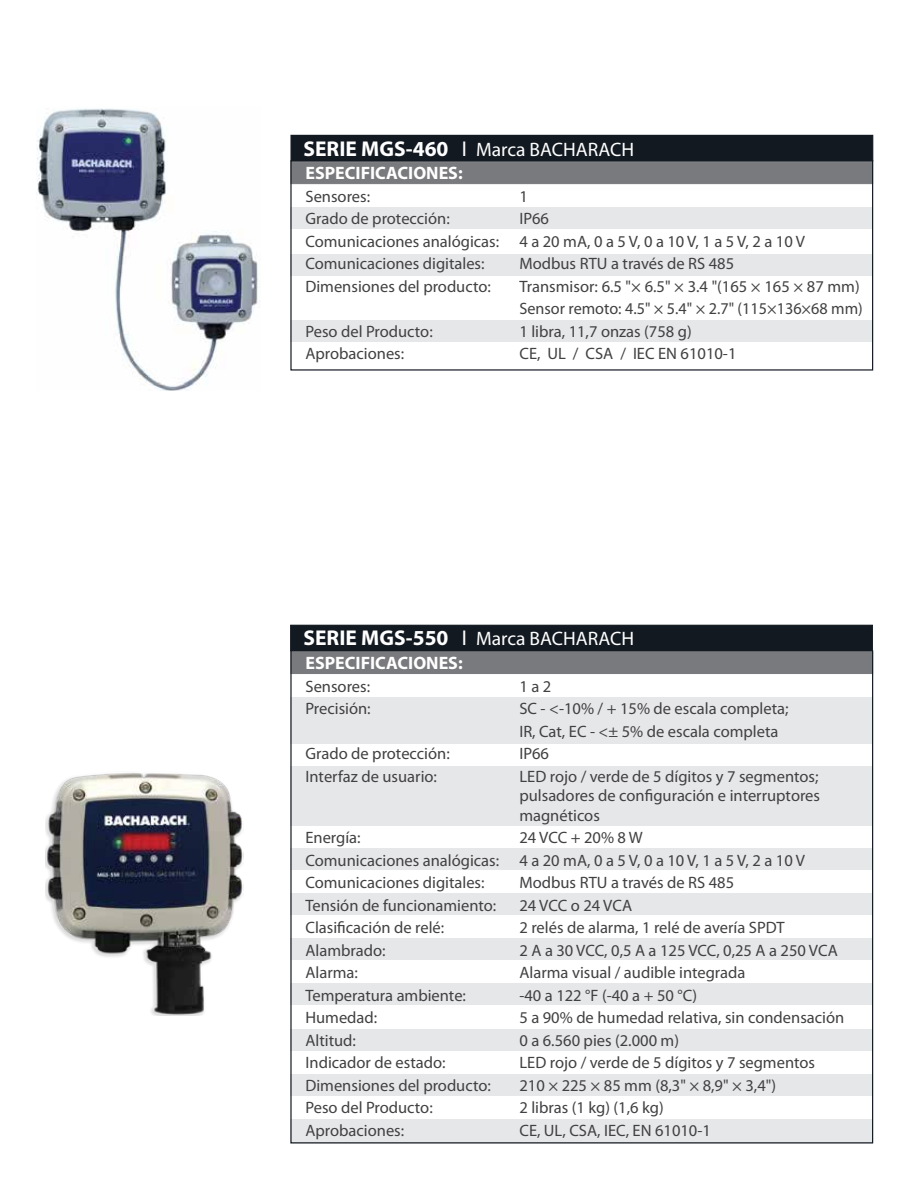
<style>
.page{position:relative;width:918px;height:1188px;background:#fff}
.page>*{position:absolute;margin:0;border:0;box-sizing:border-box;transform-origin:0 0}
.t1{font:19.5px "Myriad Pro";color:#fff}
.t2{font:700 18px "Myriad Pro";color:#fff}
.t3{font:16.5px/22.5px "Myriad Pro";color:#414042}
.s1{font-weight:700;font-size:21.45px}
.s2{font-size:21.45px}
</style>
<div class="page">
<div style="left:290px;top:135px;width:583px;height:27px;background:#121921"></div>
<div style="left:290px;top:162px;width:583px;height:22px;background:#797a7d"></div>
<div style="left:291px;top:207px;width:582px;height:22px;background:#e6e7e8"></div>
<div style="left:291px;top:254px;width:582px;height:22px;background:#e6e7e8"></div>
<div style="left:291px;top:320px;width:582px;height:22px;background:#e6e7e8"></div>
<div style="left:290px;top:160px;width:583px;height:211px;border:1px solid #121921"></div>
<img style="left:36px;top:108px;width:222px;height:283px">
<div style="left:290px;top:625px;width:583px;height:26px;background:#121921"></div>
<div style="left:290px;top:652px;width:583px;height:22px;background:#797a7d"></div>
<div style="left:291px;top:697px;width:582px;height:47px;background:#e6e7e8"></div>
<div style="left:291px;top:766px;width:582px;height:60px;background:#e6e7e8"></div>
<div style="left:291px;top:848px;width:582px;height:22px;background:#e6e7e8"></div>
<div style="left:291px;top:893px;width:582px;height:22px;background:#e6e7e8"></div>
<div style="left:291px;top:938px;width:582px;height:22px;background:#e6e7e8"></div>
<div style="left:291px;top:983px;width:582px;height:22px;background:#e6e7e8"></div>
<div style="left:291px;top:1029px;width:582px;height:22px;background:#e6e7e8"></div>
<div style="left:291px;top:1074px;width:582px;height:22px;background:#e6e7e8"></div>
<div style="left:291px;top:1119px;width:582px;height:25px;background:#e6e7e8"></div>
<img style="left:46px;top:773px;width:197px;height:243px">
<p class="t1" style="left:304px;top:138px;width:332px"><span class="s1">SERIE MGS-460</span> <span class="s2">I</span> Marca BACHARACH</p>
<p class="t2" style="left:305px;top:163px;width:159px">ESPECIFICACIONES:</p>
<p class="t3" style="left:305px;top:185px;width:195px">Sensores:<br>Grado de protección:<br>Comunicaciones analógicas:<br>Comunicaciones digitales:<br>Dimensiones del producto:</p>
<p class="t3" style="left:305px;top:320px;width:129px">Peso del Producto:<br>Aprobaciones:</p>
<p class="t3" style="left:519px;top:185px;width:345px">1<br>IP66<br>4 a 20 mA, 0 a 5 V, 0 a 10 V, 1 a 5 V, 2 a 10 V<br>Modbus RTU a través de RS 485<br>Transmisor: 6.5 "× 6.5" × 3.4 "(165 × 165 × 87 mm)<br>Sensor remoto: 4.5" × 5.4" × 2.7" (115×136×68 mm)<br>1 libra, 11,7 onzas (758 g)<br>CE, UL / CSA / IEC EN 61010-1</p>
<p class="t1" style="left:304px;top:628px;width:332px"><span class="s1">SERIE MGS-550</span> <span class="s2">I</span> Marca BACHARACH</p>
<p class="t2" style="left:305px;top:653px;width:159px">ESPECIFICACIONES:</p>
<p class="t3" style="left:305px;top:675px;width:67px">Sensores:<br>Precisión:</p>
<p class="t3" style="left:305px;top:743px;width:146px">Grado de protección:<br>Interfaz de usuario:</p>
<p class="t3" style="left:305px;top:827px;width:195px">Energía:<br>Comunicaciones analógicas:<br>Comunicaciones digitales:<br>Tensión de funcionamiento:<br>Clasificación de relé:<br>Alambrado:<br>Alarma:<br>Temperatura ambiente:<br>Humedad:<br>Altitud:<br>Indicador de estado:<br>Dimensiones del producto:<br>Peso del Producto:<br>Aprobaciones:</p>
<p class="t3" style="left:519px;top:675px;width:301px">1 a 2<br>SC - &lt;-10% / + 15% de escala completa;<br>IR, Cat, EC - &lt;± 5% de escala completa<br>IP66<br>LED rojo / verde de 5 dígitos y 7 segmentos;</p>
<p class="t3" style="left:519px;top:786px;width:302px;line-height:19.5px">pulsadores de configuración e interruptores magnéticos</p>
<p class="t3" style="left:519px;top:827px;width:326px">24 VCC + 20% 8 W<br>4 a 20 mA, 0 a 5 V, 0 a 10 V, 1 a 5 V, 2 a 10 V<br>Modbus RTU a través de RS 485<br>24 VCC o 24 VCA<br>2 relés de alarma, 1 relé de avería SPDT<br>2 A a 30 VCC, 0,5 A a 125 VCC, 0,25 A a 250 VCA<br>Alarma visual / audible integrada<br>-40 a 122 °F (-40 a + 50 °C)<br>5 a 90% de humedad relativa, sin condensación<br>0 a 6.560 pies (2.000 m)<br>LED rojo / verde de 5 dígitos y 7 segmentos<br>210 × 225 × 85 mm (8,3" × 8,9" × 3,4")<br>2 libras (1 kg) (1,6 kg)<br>CE, UL, CSA, IEC, EN 61010-1</p>
</div>
